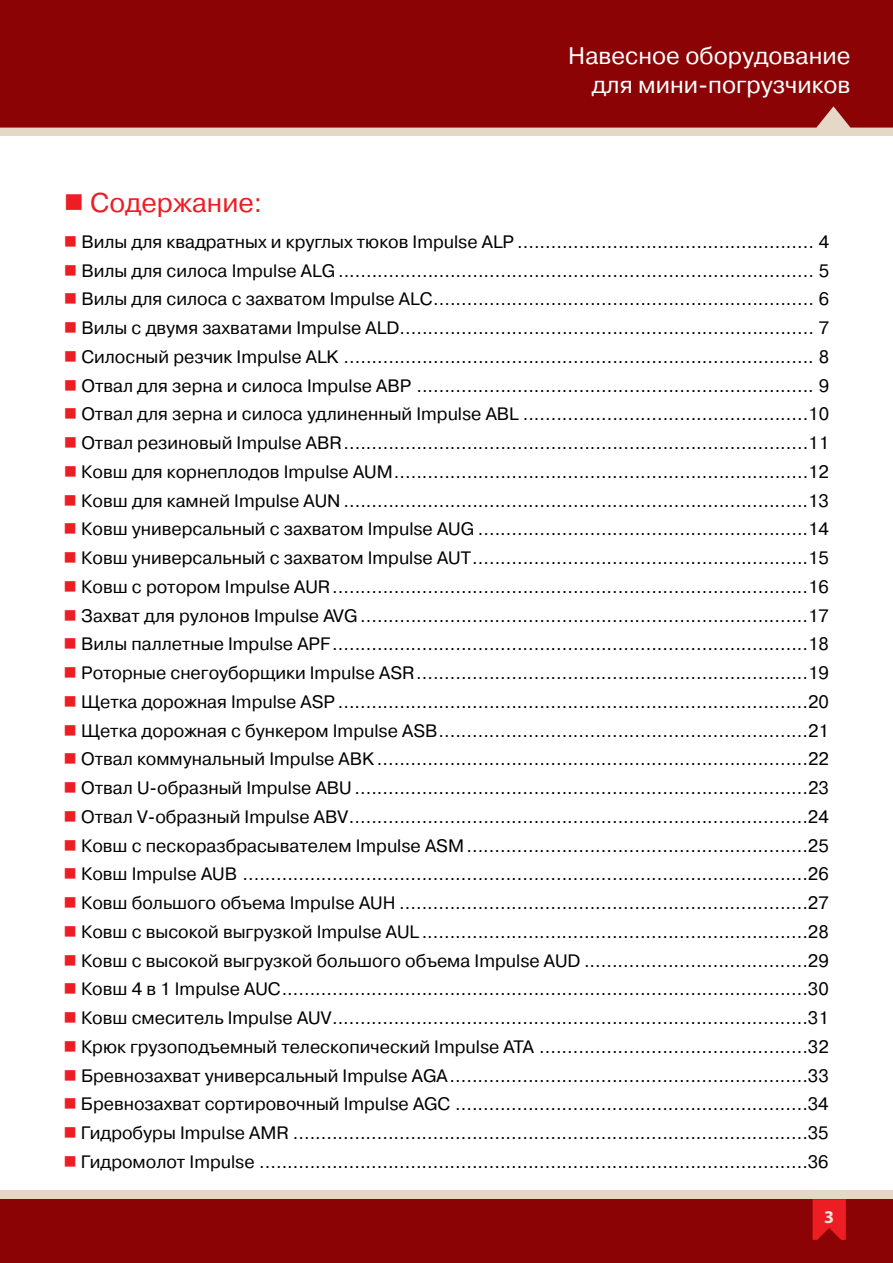
<style>
.page{position:relative;width:893px;height:1263px;background:#fff}
.page>*{position:absolute;margin:0;border:0;box-sizing:border-box;transform-origin:0 0}
.t1{font:27px "Pragmatica C";color:#ed1d24}
.t2{font:24px/28.5px "Pragmatica C";color:#fff;text-align:right}
.t3{font:18px "Pragmatica C";color:#000}
.t4{font:700 18px "Myriad Pro";color:#f4e8d6}
.s1{color:#ed1d24}
</style>
<div class="page">
<div style="left:0;top:1191px;width:893px;height:72px;background:#e5d8c6"></div>
<div style="left:0;top:0;width:893px;height:136px;background:#e5d8c6"></div>
<div style="left:0;top:0;width:893px;height:128px;background:#8b0304"></div>
<div style="left:0;top:1199px;width:893px;height:64px;background:#8b0304"></div>
<svg style="left:813px;top:1199px;width:33px;height:41px"></svg>
<h2 class="t2" style="left:568px;top:42px;width:284px">Навесное оборудование для мини-погрузчиков</h2>
<h1 class="t1" style="left:64px;top:188px;width:200px">■ Содержание:</h1>
<p class="t3" style="left:64px;top:232px;width:767px"><span class="s1">■</span> Вилы для квадратных и круглых тюков Impulse ALP ..................................................... 4</p>
<p class="t3" style="left:64px;top:260px;width:767px"><span class="s1">■</span> Вилы для силоса Impulse ALG ..................................................................................... 5</p>
<p class="t3" style="left:64px;top:289px;width:767px"><span class="s1">■</span> Вилы для силоса с захватом Impulse ALC.................................................................... 6</p>
<p class="t3" style="left:64px;top:318px;width:767px"><span class="s1">■</span> Вилы с двумя захватами Impulse ALD.......................................................................... 7</p>
<p class="t3" style="left:64px;top:347px;width:767px"><span class="s1">■</span> Силосный резчик Impulse ALK .................................................................................... 8</p>
<p class="t3" style="left:64px;top:375px;width:767px"><span class="s1">■</span> Отвал для зерна и силоса Impulse ABP ....................................................................... 9</p>
<p class="t3" style="left:64px;top:404px;width:767px"><span class="s1">■</span> Отвал для зерна и силоса удлиненный Impulse ABL ...................................................10</p>
<p class="t3" style="left:64px;top:433px;width:767px"><span class="s1">■</span> Отвал резиновый Impulse ABR...................................................................................11</p>
<p class="t3" style="left:64px;top:462px;width:767px"><span class="s1">■</span> Ковш для корнеплодов Impulse AUM..........................................................................12</p>
<p class="t3" style="left:64px;top:490px;width:767px"><span class="s1">■</span> Ковш для камней Impulse AUN ...................................................................................13</p>
<p class="t3" style="left:64px;top:519px;width:767px"><span class="s1">■</span> Ковш универсальный с захватом Impulse AUG ...........................................................14</p>
<p class="t3" style="left:64px;top:548px;width:767px"><span class="s1">■</span> Ковш универсальный с захватом Impulse AUT............................................................15</p>
<p class="t3" style="left:64px;top:577px;width:767px"><span class="s1">■</span> Ковш с ротором Impulse AUR.....................................................................................16</p>
<p class="t3" style="left:64px;top:605px;width:767px"><span class="s1">■</span> Захват для рулонов Impulse AVG ................................................................................17</p>
<p class="t3" style="left:64px;top:634px;width:767px"><span class="s1">■</span> Вилы паллетные Impulse APF.....................................................................................18</p>
<p class="t3" style="left:64px;top:663px;width:767px"><span class="s1">■</span> Роторные снегоуборщики Impulse ASR......................................................................19</p>
<p class="t3" style="left:64px;top:692px;width:767px"><span class="s1">■</span> Щетка дорожная Impulse ASP ....................................................................................20</p>
<p class="t3" style="left:64px;top:720px;width:767px"><span class="s1">■</span> Щетка дорожная с бункером Impulse ASB..................................................................21</p>
<p class="t3" style="left:63px;top:749px;width:767px"><span class="s1">■</span> Отвал коммунальный Impulse ABK .............................................................................22</p>
<p class="t3" style="left:63px;top:778px;width:767px"><span class="s1">■</span> Отвал U-образный Impulse ABU.................................................................................23</p>
<p class="t3" style="left:63px;top:807px;width:767px"><span class="s1">■</span> Отвал V-образный Impulse ABV..................................................................................24</p>
<p class="t3" style="left:63px;top:835px;width:767px"><span class="s1">■</span> Ковш с пескоразбрасывателем Impulse ASM.............................................................25</p>
<p class="t3" style="left:63px;top:864px;width:767px"><span class="s1">■</span> Ковш Impulse AUB .....................................................................................................26</p>
<p class="t3" style="left:63px;top:893px;width:767px"><span class="s1">■</span> Ковш большого объема Impulse AUH .........................................................................27</p>
<p class="t3" style="left:63px;top:922px;width:767px"><span class="s1">■</span> Ковш c высокой выгрузкой Impulse AUL .....................................................................28</p>
<p class="t3" style="left:63px;top:950px;width:767px"><span class="s1">■</span> Ковш с высокой выгрузкой большого объема Impulse AUD ........................................29</p>
<p class="t3" style="left:63px;top:979px;width:767px"><span class="s1">■</span> Ковш 4 в 1 Impulse AUC..............................................................................................30</p>
<p class="t3" style="left:63px;top:1008px;width:767px"><span class="s1">■</span> Ковш смеситель Impulse AUV.....................................................................................31</p>
<p class="t3" style="left:63px;top:1037px;width:767px"><span class="s1">■</span> Крюк грузоподъемный телескопический Impulse ATA ................................................32</p>
<p class="t3" style="left:63px;top:1065px;width:767px"><span class="s1">■</span> Бревнозахват универсальный Impulse AGA................................................................33</p>
<p class="t3" style="left:63px;top:1094px;width:767px"><span class="s1">■</span> Бревнозахват сортировочный Impulse AGC ...............................................................34</p>
<p class="t3" style="left:63px;top:1123px;width:767px"><span class="s1">■</span> Гидробуры Impulse AMR ............................................................................................35</p>
<p class="t3" style="left:63px;top:1151px;width:767px"><span class="s1">■</span> Гидромолот Impulse ..................................................................................................36</p>
<p class="t4" style="left:824px;top:1205px;width:11px">3</p>
</div>
